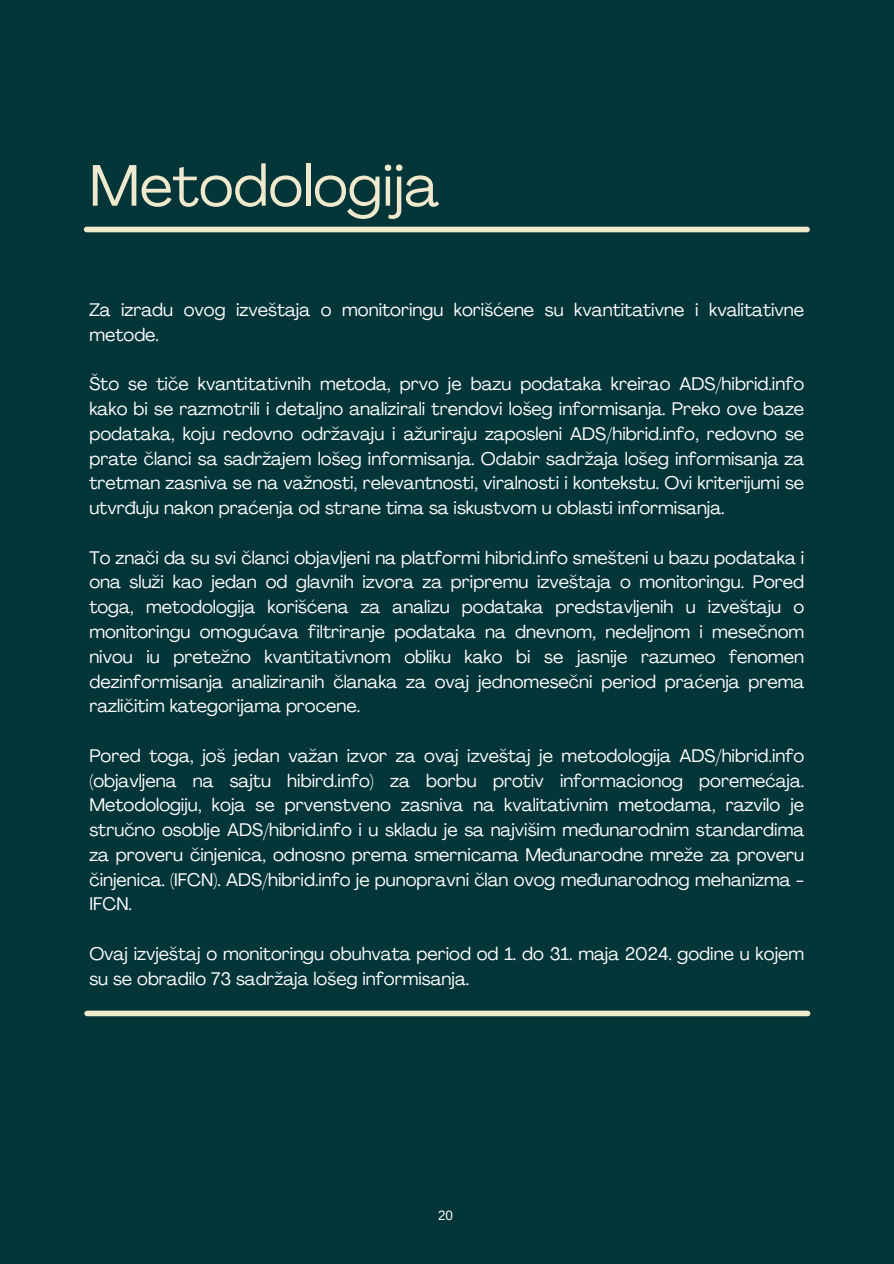
<style>
.page{position:relative;width:894px;height:1264px;background:#fff}
.page>*{position:absolute;margin:0;border:0;box-sizing:border-box;transform-origin:0 0}
.t1{font:57.6px "Agrandir";color:#efe9ce}
.t2{font:18px/24.8px "Agrandir";color:#fff;text-align:justify}
.t3{font:13.5px "Arimo";color:#fff}
</style>
<div class="page">
<div style="left:0;top:0;width:893px;height:1263px;background:#043539"></div>
<div style="left:86px;top:227px;width:720px;height:5px;background:#efe9ce"></div>
<div style="left:87px;top:1010px;width:720px;height:6px;background:#efe9ce"></div>
<h1 class="t1" style="left:89px;top:162px;width:351px">Metodologija</h1>
<p class="t2" style="left:89px;top:299px;width:716px">Za izradu ovog izveštaja o monitoringu korišćene su kvantitativne i kvalitativne metode.</p>
<p class="t2" style="left:89px;top:373px;width:716px">Što se tiče kvantitativnih metoda, prvo je bazu podataka kreirao ADS/hibrid.info kako bi se razmotrili i detaljno analizirali trendovi lošeg informisanja. Preko ove baze podataka, koju redovno održavaju i ažuriraju zaposleni ADS/hibrid.info, redovno se prate članci sa sadržajem lošeg informisanja. Odabir sadržaja lošeg informisanja za tretman zasniva se na važnosti, relevantnosti, viralnosti i kontekstu. Ovi kriterijumi se utvrđuju nakon praćenja od strane tima sa iskustvom u oblasti informisanja.</p>
<p class="t2" style="left:89px;top:547px;width:716px">To znači da su svi članci objavljeni na platformi hibrid.info smešteni u bazu podataka i ona služi kao jedan od glavnih izvora za pripremu izveštaja o monitoringu. Pored toga, metodologija korišćena za analizu podataka predstavljenih u izveštaju o monitoringu omogućava filtriranje podataka na dnevnom, nedeljnom i mesečnom nivou iu pretežno kvantitativnom obliku kako bi se jasnije razumeo fenomen dezinformisanja analiziranih članaka za ovaj jednomesečni period praćenja prema različitim kategorijama procene.</p>
<p class="t2" style="left:89px;top:745px;width:716px">Pored toga, još jedan važan izvor za ovaj izveštaj je metodologija ADS/hibrid.info (objavljena na sajtu hibird.info) za borbu protiv informacionog poremećaja.<br>Metodologiju, koja se prvenstveno zasniva na kvalitativnim metodama, razvilo je stručno osoblje ADS/hibrid.info i u skladu je sa najvišim međunarodnim standardima za proveru činjenica, odnosno prema smernicama Međunarodne mreže za proveru činjenica. (IFCN). ADS/hibrid.info je punopravni član ovog međunarodnog mehanizma - IFCN.</p>
<p class="t2" style="left:89px;top:943px;width:716px">Ovaj izvještaj o monitoringu obuhvata period od 1. do 31. maja 2024. godine u kojem su se obradilo 73 sadržaja lošeg informisanja.</p>
<p class="t3" style="left:438px;top:1207px;width:17px">20</p>
</div>
